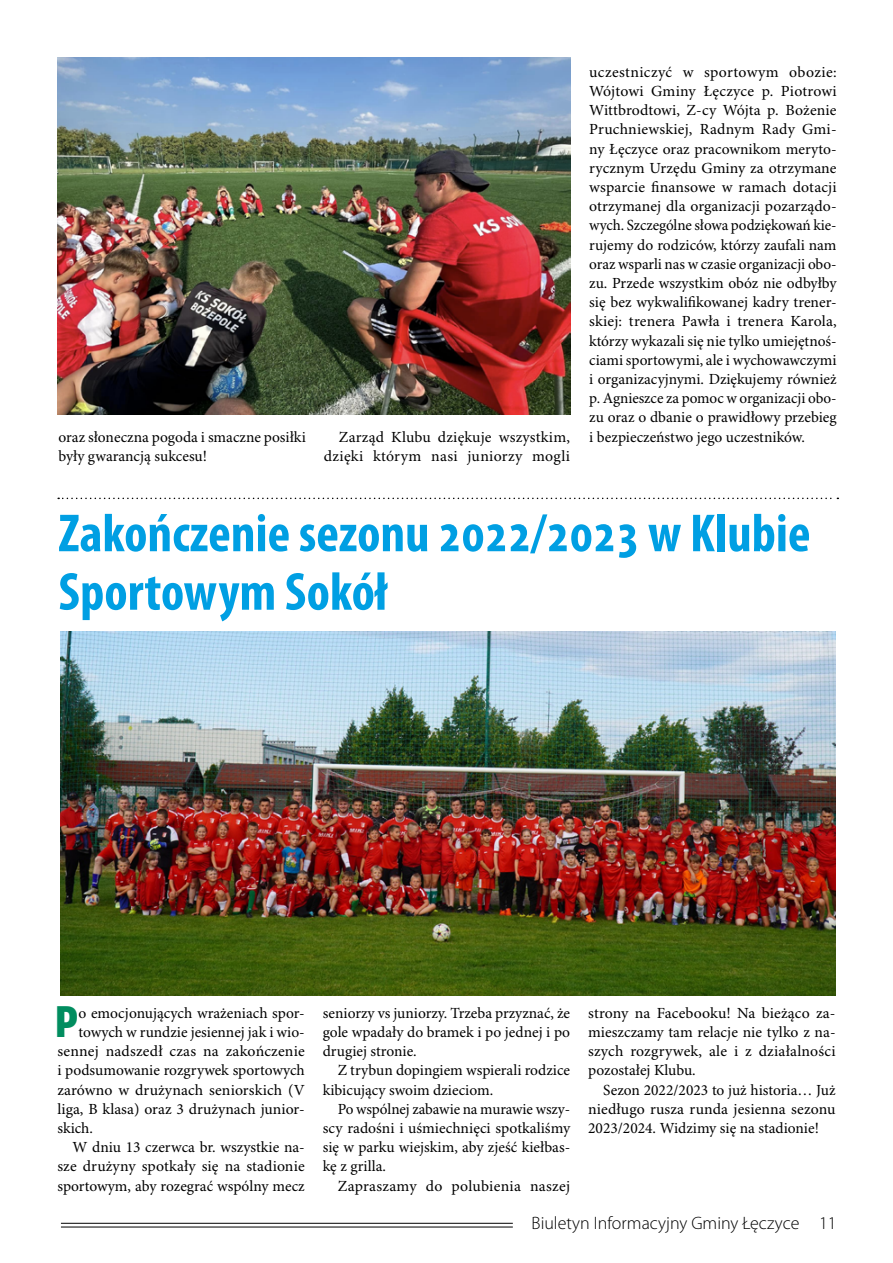
<style>
.page{position:relative;width:893px;height:1263px;background:#fff}
.page>*{position:absolute;margin:0;border:0;box-sizing:border-box;transform-origin:0 0}
.t1{font:700 condensed 54px/58.5px "Myriad Pro";color:#009fe3}
.t2{font:700 condensed 40.95px "Bernino Sans";color:#018d5f}
.t3{font:300 18px "Myriad Pro";color:#000}
.t4{font:15.45px/19.2px "Minion Pro";color:#000;text-align:justify}
</style>
<div class="page">
<hr style="left:61px;top:1223px;width:452px;height:1px;background:#000">
<hr style="left:61px;top:1227px;width:452px;height:1px;background:#000">
<img style="left:57px;top:58px;width:514px;height:356px">
<img style="left:61px;top:631px;width:775px;height:364px">
<svg style="left:58px;top:498px;width:780px;height:1px"></svg>
<p class="t4" style="left:58px;top:428px;width:249px">oraz słoneczna pogoda i smaczne posiłki były gwarancją sukcesu!</p>
<p class="t4" style="left:324px;top:428px;width:248px;text-align:right">Zarząd Klubu dziękuje wszystkim, dzięki którym nasi juniorzy mogli</p>
<p class="t4" style="left:589px;top:63px;width:249px">uczestniczyć w sportowym obozie:<br>Wójtowi Gminy Łęczyce p. Piotrowi Wittbrodtowi, Z-cy Wójta p. Bożenie Pruchniewskiej, Radnym Rady Gmi&shy;ny Łęczyce oraz pracownikom meryto&shy;rycznym Urzędu Gminy za otrzymane wsparcie finansowe w ramach dotacji otrzymanej dla organizacji pozarządo&shy;wych. Szczególne słowa podziękowań kie&shy;rujemy do rodziców, którzy zaufali nam oraz wsparli nas w czasie organizacji obo&shy;zu. Przede wszystkim obóz nie odbyłby się bez wykwalifikowanej kadry trener&shy;skiej: trenera Pawła i trenera Karola, którzy wykazali się nie tylko umiejętnoś&shy;ciami sportowymi, ale i wychowawczymi i organizacyjnymi. Dziękujemy również p. Agnieszce za pomoc w organizacji obo&shy;zu oraz o dbanie o prawidłowy przebieg i bezpieczeństwo jego uczestników.</p>
<h1 class="t1" style="left:58px;top:505px;width:753px">Zakończenie sezonu 2022/2023 w Klubie<br>Sportowym Sokół</h1>
<h2 class="t2" style="left:55px;top:997px;width:25px">P</h2>
<p class="t4" style="left:78px;top:1004px;width:228px">o emocjonujących wrażeniach spor-</p>
<p class="t4" style="left:78px;top:1023px;width:228px">towych w rundzie jesiennej jak i wio-</p>
<p class="t4" style="left:57px;top:1042px;width:249px">sennej nadszedł czas na zakończenie</p>
<p class="t4" style="left:57px;top:1061px;width:249px">i podsumowanie rozgrywek sportowych</p>
<p class="t4" style="left:57px;top:1080px;width:249px">zarówno w drużynach seniorskich (V</p>
<p class="t4" style="left:57px;top:1100px;width:249px">liga, B klasa) oraz 3 drużynach junior-</p>
<p class="t4" style="left:57px;top:1119px;width:37px">skich.</p>
<p class="t4" style="left:72px;top:1138px;width:234px">W dniu 13 czerwca br. wszystkie na-</p>
<p class="t4" style="left:57px;top:1157px;width:249px">sze drużyny spotkały się na stadionie</p>
<p class="t4" style="left:57px;top:1176px;width:249px">sportowym, aby rozegrać wspólny mecz</p>
<p class="t4" style="left:323px;top:1004px;width:249px">seniorzy vs juniorzy. Trzeba przyznać, że gole wpadały do bramek i po jednej i po drugiej stronie.</p>
<p class="t4" style="left:323px;top:1061px;width:249px;text-indent:15px">Z trybun dopingiem wspierali rodzice kibicujący swoim dzieciom.</p>
<p class="t4" style="left:323px;top:1100px;width:249px;text-indent:15px">Po wspólnej zabawie na murawie wszy&shy;scy radośni i uśmiechnięci spotkaliśmy się w parku wiejskim, aby zjeść kiełbas&shy;kę z grilla.</p>
<p class="t4" style="left:338px;top:1176px;width:234px">Zapraszamy do polubienia naszej</p>
<p class="t4" style="left:588px;top:1004px;width:249px">strony na Facebooku! Na bieżąco za&shy;mieszczamy tam relacje nie tylko z na&shy;szych rozgrywek, ale i z działalności pozostałej Klubu.</p>
<p class="t4" style="left:588px;top:1081px;width:249px;text-indent:15px">Sezon 2022/2023 to już historia… Już niedługo rusza runda jesienna sezonu 2023/2024. Widzimy się na stadionie!</p>
<p class="t3" style="left:532px;top:1213px;width:307px">Biuletyn Informacyjny Gminy Łęczyce 11</p>
</div>
